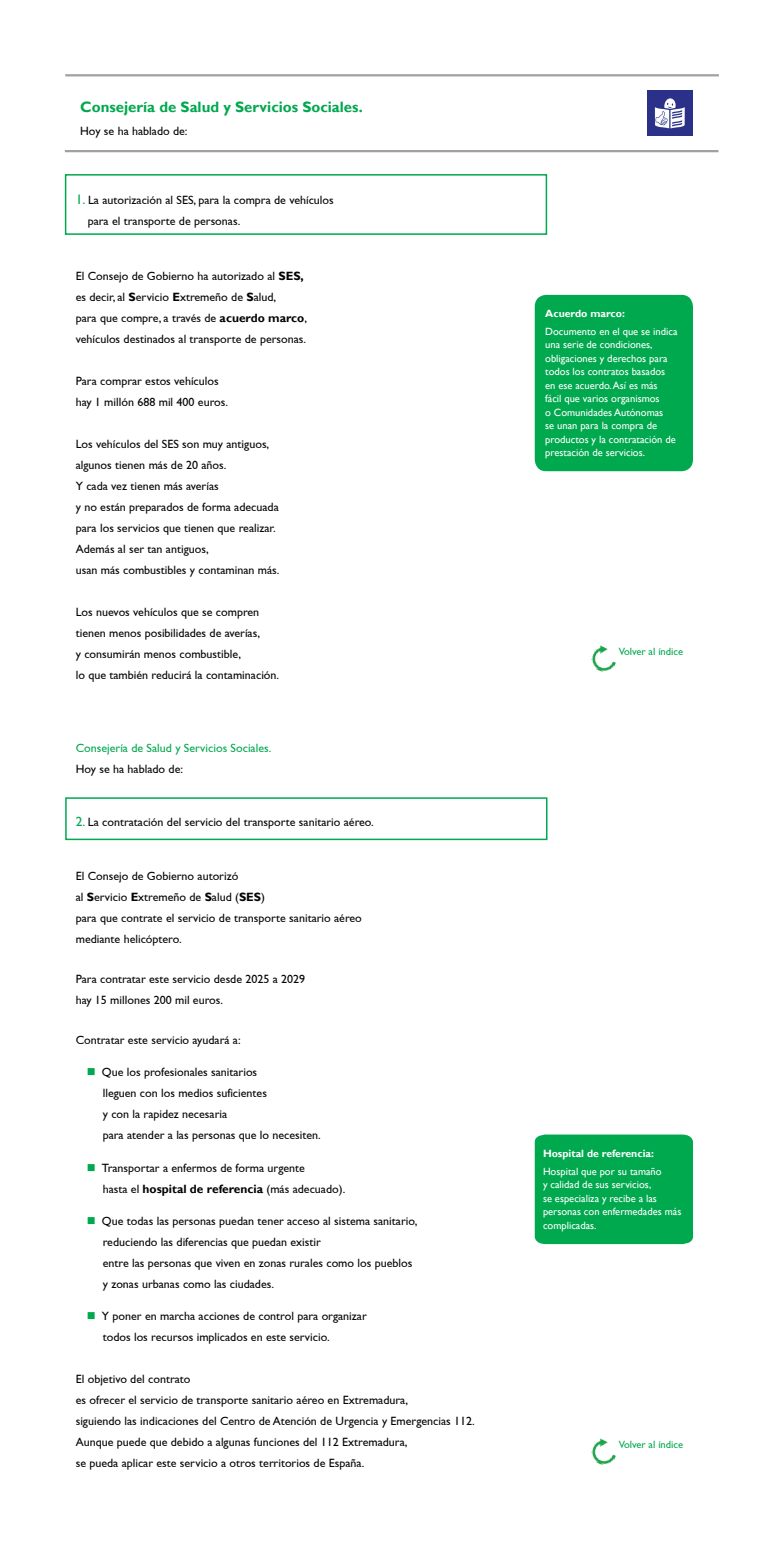
<style>
.page{position:relative;width:768px;height:1563px;background:#fff}
.page>*{position:absolute;margin:0;border:0;box-sizing:border-box;transform-origin:0 0}
.t1{font:700 15px "Gill Sans";color:#00a84e}
.t2{font:12px/21px "Gill Sans";color:#040503}
.t3{font:12px "Gill Sans";color:#00a84e}
.t4{font:10.5px/13.5px "Gill Sans";color:#fff}
.t5{font:700 10.5px "Gill Sans";color:#fff}
.t6{font:10.5px "Gill Sans";color:#00a84e}
.s1{font-size:13.8px;color:#00a84e}
.s2{font-weight:700}
.s3{font-size:13.5px;color:#00a84e}
</style>
<div class="page">
<hr style="left:65px;top:74px;width:654px;height:2px;background:#9fa0a3">
<hr style="left:65px;top:150px;width:653px;height:2px;background:#9fa0a3">
<div style="left:65px;top:174px;width:482px;height:61px;border:2px solid #00a84e"></div>
<img style="left:647px;top:91px;width:46px;height:45px">
<img style="left:591px;top:645px;width:25px;height:27px">
<div style="left:65px;top:797px;width:483px;height:43px;border:2px solid #00a84e"></div>
<img style="left:591px;top:1438px;width:25px;height:27px">
<div style="left:535px;top:295px;width:158px;height:176px;background:#00a84e;border-radius:12px"></div>
<div style="left:535px;top:1134px;width:158px;height:110px;background:#00a84e"></div>
<p class="t1" style="left:80px;top:98px;width:284px">Consejería de Salud y Servicios Sociales.</p>
<p class="t2" style="left:80px;top:121px;width:109px">Hoy se ha hablado de:</p>
<p class="t2" style="left:88px;top:189px;width:248px;line-height:21.5px;text-indent:-12px"><span class="s1">1.</span> La autorización al SES, para la compra de vehículos para el transporte de personas.</p>
<p class="t2" style="left:76px;top:265px;width:233px">El Consejo de Gobierno ha autorizado al <span class="s2">SES, </span>es decir, al <span class="s2">S</span>ervicio <span class="s2">E</span>xtremeño de <span class="s2">S</span>alud,<br>para que compre, a través de <span class="s2">acuerdo marco</span>, vehículos destinados al transporte de personas.</p>
<p class="t2" style="left:76px;top:370px;width:154px">Para comprar estos vehículos hay 1 millón 688 mil 400 euros.</p>
<p class="t2" style="left:76px;top:433px;width:205px">Los vehículos del SES son muy antiguos, algunos tienen más de 20 años.<br>Y cada vez tienen más averías<br>y no están preparados de forma adecuada para los servicios que tienen que realizar.<br>Además al ser tan antiguos,<br>usan más combustibles y contaminan más.</p>
<p class="t2" style="left:76px;top:601px;width:205px">Los nuevos vehículos que se compren tienen menos posibilidades de averías,<br>y consumirán menos combustible,<br>lo que también reducirá la contaminación.</p>
<p class="t3" style="left:76px;top:741px;width:197px">Consejería de Salud y Servicios Sociales.</p>
<p class="t2" style="left:76px;top:758px;width:109px">Hoy se ha hablado de:</p>
<p class="t2" style="left:76px;top:811px;width:300px"><span class="s3">2.</span> La contratación del servicio del transporte sanitario aéreo.</p>
<p class="t2" style="left:76px;top:865px;width:288px">El Consejo de Gobierno autorizó<br>al <span class="s2">S</span>ervicio <span class="s2">E</span>xtremeño de <span class="s2">S</span>alud (<span class="s2">SES</span>)<br>para que contrate el servicio de transporte sanitario aéreo mediante helicóptero.</p>
<p class="t2" style="left:76px;top:968px;width:231px">Para contratar este servicio desde 2025 a 2029 hay 15 millones 200 mil euros.</p>
<p class="t2" style="left:76px;top:1029px;width:166px">Contratar este servicio ayudará a:</p>
<p class="t2" style="left:102px;top:1061px;width:220px">Que los profesionales sanitarios<br>lleguen con los medios suficientes<br>y con la rapidez necesaria<br>para atender a las personas que lo necesiten.</p>
<p class="t2" style="left:102px;top:1156px;width:245px">Transportar a enfermos de forma urgente<br>hasta el <span class="s2">hospital de referencia</span> (más adecuado).</p>
<p class="t2" style="left:102px;top:1210px;width:317px">Que todas las personas puedan tener acceso al sistema sanitario, reduciendo las diferencias que puedan existir<br>entre las personas que viven en zonas rurales como los pueblos y zonas urbanas como las ciudades.</p>
<p class="t2" style="left:102px;top:1305px;width:266px">Y poner en marcha acciones de control para organizar todos los recursos implicados en este servicio.</p>
<p class="t2" style="left:76px;top:1368px;width:401px">El objetivo del contrato<br>es ofrecer el servicio de transporte sanitario aéreo en Extremadura,<br>siguiendo las indicaciones del Centro de Atención de Urgencia y Emergencias 112.<br>Aunque puede que debido a algunas funciones del 112 Extremadura,<br>se pueda aplicar este servicio a otros territorios de España.</p>
<p class="t5" style="left:545px;top:307px;width:81px">Acuerdo marco:</p>
<p class="t4" style="left:545px;top:324px;width:134px">Documento en el que se indica una serie de condiciones, obligaciones y derechos para todos los contratos basados en ese acuerdo. Así es más<br>fácil que varios organismos<br>o Comunidades Autónomas<br>se unan para la compra de productos y la contratación de prestación de servicios.</p>
<p class="t6" style="left:619px;top:645px;width:66px">Volver al índice</p>
<p class="t5" style="left:543px;top:1147px;width:112px">Hospital de referencia:</p>
<p class="t4" style="left:543px;top:1164px;width:140px">Hospital que por su tamaño<br>y calidad de sus servicios,<br>se especializa y recibe a las personas con enfermedades más complicadas.</p>
<p class="t6" style="left:619px;top:1438px;width:66px">Volver al índice</p>
</div>
